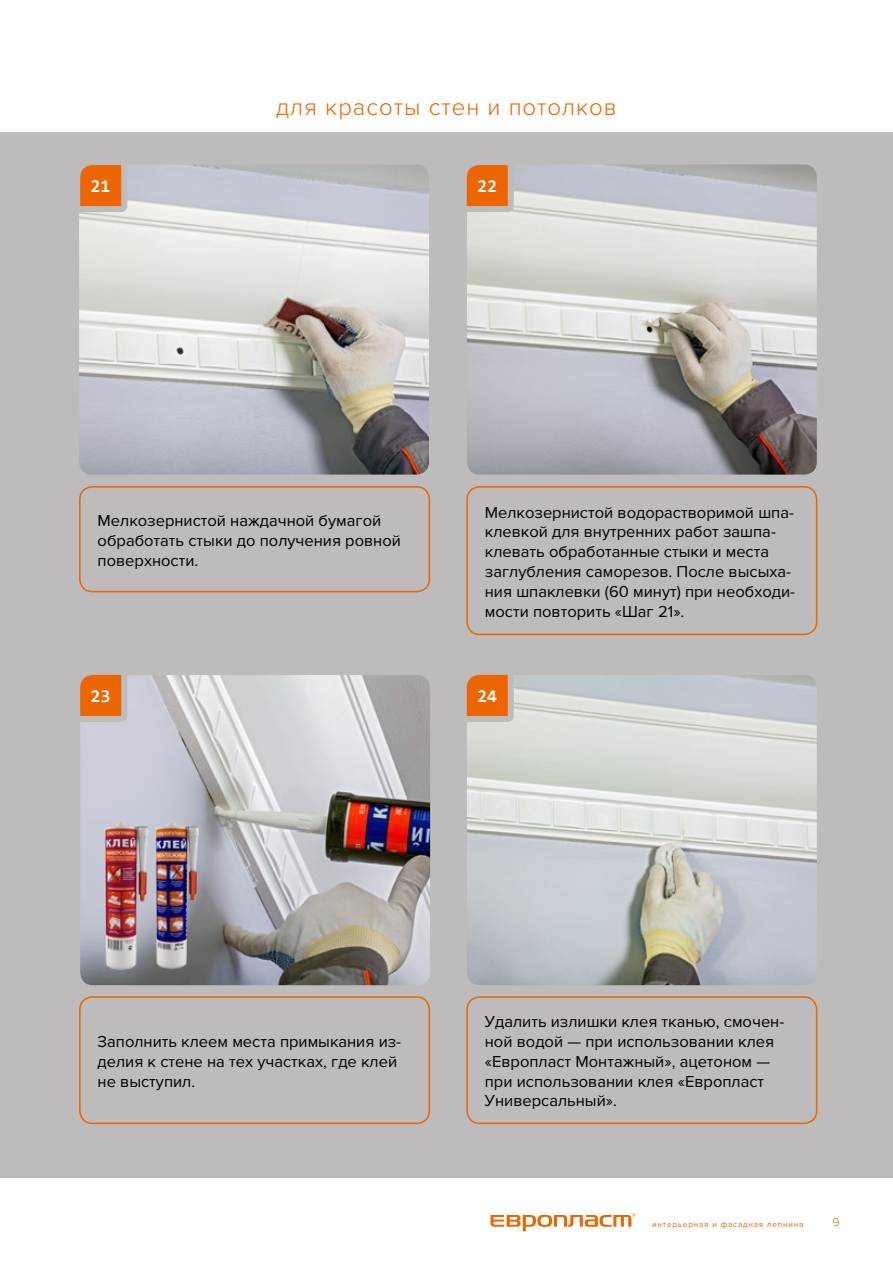
<style>
.page{position:relative;width:893px;height:1263px;background:#fff}
.page>*{position:absolute;margin:0;border:0;box-sizing:border-box;transform-origin:0 0}
.t1{font:300 24px "Proxima Nova";letter-spacing:.04em;color:#ec6500}
.t2{font:700 18px "Consolas";color:#fff}
.t3{font:16.5px/19.8px "Proxima Nova";color:#000}
.t4{font:300 12px "Proxima Nova";color:#ec6500}
.t5{font:8.1px "Proxima Nova";letter-spacing:.1em;color:#ec6500}
</style>
<div class="page">
<div style="left:0;top:132px;width:893px;height:1045px;background:#bdbbbb"></div>
<div style="left:79px;top:486px;width:351px;height:106px;border:2px solid #ec6500;border-radius:13px"></div>
<div style="left:79px;top:996px;width:351px;height:128px;border:2px solid #ec6500;border-radius:13px"></div>
<div style="left:466px;top:486px;width:351px;height:149px;border:2px solid #ec6500;border-radius:13px"></div>
<div style="left:466px;top:996px;width:351px;height:128px;border:2px solid #ec6500;border-radius:13px"></div>
<img style="left:79px;top:164px;width:350px;height:311px">
<img style="left:467px;top:164px;width:350px;height:311px">
<img style="left:80px;top:675px;width:350px;height:310px">
<img style="left:467px;top:675px;width:350px;height:310px">
<svg style="left:79px;top:164px;width:51px;height:51px"></svg>
<svg style="left:80px;top:674px;width:50px;height:51px"></svg>
<svg style="left:466px;top:164px;width:51px;height:51px"></svg>
<svg style="left:466px;top:674px;width:51px;height:51px"></svg>
<img style="left:98px;top:814px;width:55px;height:158px">
<img style="left:149px;top:817px;width:51px;height:156px">
<svg style="left:490px;top:1213px;width:145px;height:18px"></svg>
<p class="t2" style="left:91px;top:175px;width:21px">21</p>
<h1 class="t1" style="left:276px;top:93px;width:342px">для красоты стен и потолков</h1>
<p class="t2" style="left:477px;top:175px;width:21px">22</p>
<p class="t3" style="left:98px;top:511px;width:305px">Мелкозернистой наждачной бумагой обработать стыки до получения ровной поверхности.</p>
<p class="t2" style="left:91px;top:685px;width:21px">23</p>
<p class="t3" style="left:485px;top:502px;width:312px">Мелкозернистой водорастворимой шпа&shy;клевкой для внутренних работ зашпа&shy;клевать обработанные стыки и места заглубления саморезов. После высыха&shy;ния шпаклевки (60 минут) при необходи&shy;мости повторить «Шаг 21».</p>
<p class="t2" style="left:477px;top:685px;width:21px">24</p>
<p class="t3" style="left:98px;top:1032px;width:305px">Заполнить клеем места примыкания из&shy;делия к стене на тех участках, где клей не выступил.</p>
<p class="t3" style="left:485px;top:1012px;width:301px">Удалить излишки клея тканью, смочен&shy;ной водой — при использовании клея «Европласт Монтажный», ацетоном — при использовании клея «Европласт<br>Универсальный».</p>
<p class="t5" style="left:652px;top:1220px;width:153px">интерьерная и фасадная лепнина</p>
<p class="t4" style="left:832px;top:1215px;width:9px">9</p>
</div>
